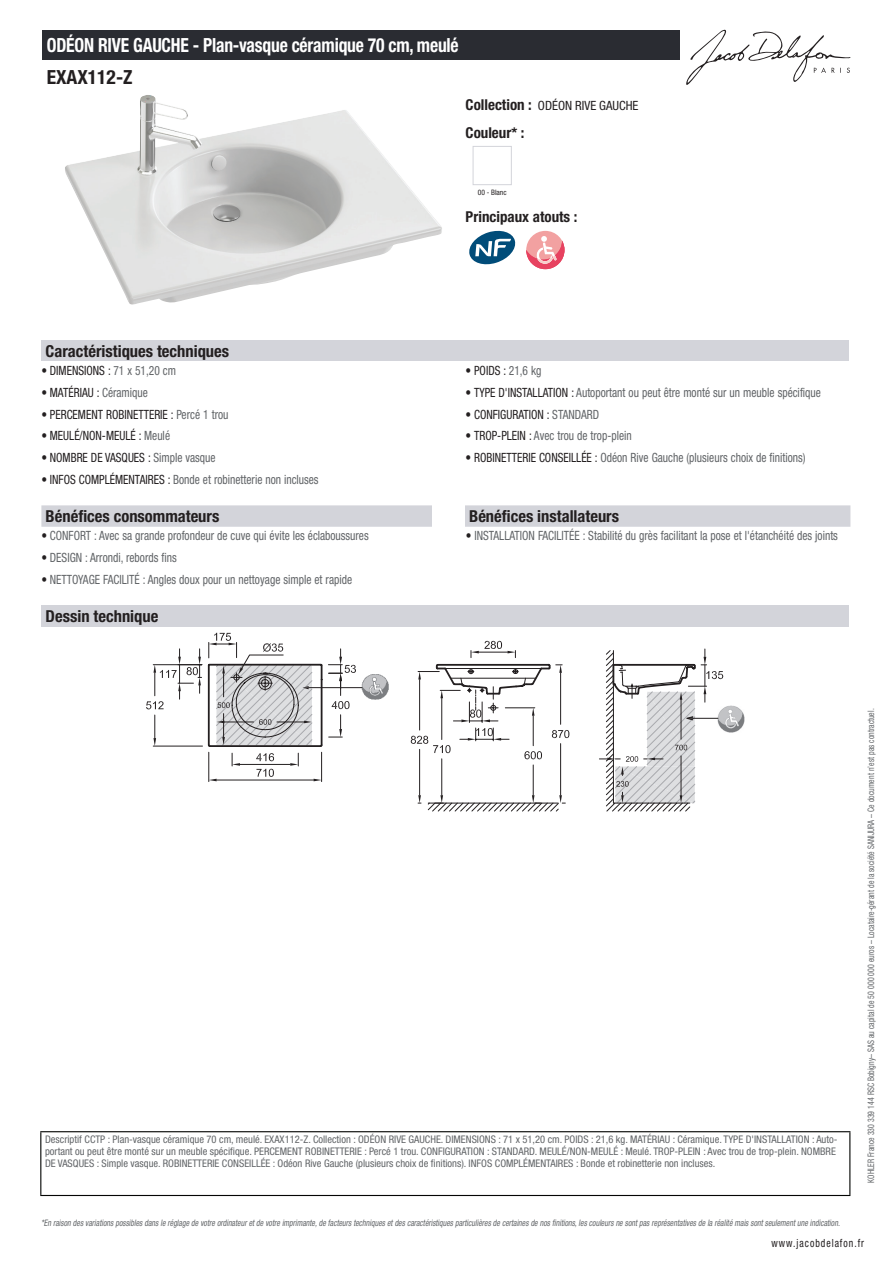
<style>
.page{position:relative;width:893px;height:1263px;background:#fff}
.page>*{position:absolute;margin:0;border:0;box-sizing:border-box;transform-origin:0 0}
.t1{font:700 condensed 19.5px "Helvetica Neue LT Std";letter-spacing:-.01em;color:#fff;scale:.9 1}
.t2{font:700 condensed 19.5px "Helvetica Neue LT Std";color:#231f20}
.t3{font:700 condensed 16.5px "Helvetica Neue LT Std";color:#231f20}
.t4{font:700 condensed 15px "Helvetica Neue LT Std";color:#231f20}
.t5{font:condensed 12.75px "Helvetica Neue LT Std";color:#626568;scale:.9 1}
.t6{font:condensed 12.75px "Helvetica Neue LT Std";color:#231f20;scale:.9 1}
.t7{font:condensed 12.75px "Helvetica Neue LT Std";color:#231f20}
.t8{font:condensed 11.25px "Helvetica Neue LT Std";letter-spacing:.1em;color:#231f20;scale:.87 1}
.t9{font:condensed 10.5px/12px "Helvetica Neue LT Std";color:#626568}
.t10{font:italic condensed 9px "Helvetica Neue LT Std";color:#626568;scale:.87 1}
.t11{font:condensed 9px "Helvetica Neue LT Std";color:#626568;scale:.87 1}
.t12{font:condensed 7.5px "Helvetica Neue LT Std";color:#231f20}
.s1{font-weight:700;font-size:15px}
.s2{color:#626568}
.s3{color:#231f20}
</style>
<div class="page">
<svg style="left:686px;top:30px;width:164px;height:55px"></svg>
<img style="left:65px;top:95px;width:377px;height:209px">
<div style="left:473px;top:146px;width:39px;height:39px;border:1px solid #d3d4da"></div>
<svg style="left:469px;top:231px;width:46px;height:33px"></svg>
<div style="left:526px;top:231px;width:38px;height:38px;background:#f2a1a1;border-radius:50%"></div>
<svg style="left:526px;top:236px;width:38px;height:33px"></svg>
<div style="left:41px;top:340px;width:808px;height:21px;background:#d3d4da"></div>
<svg style="left:41px;top:505px;width:809px;height:22px;background:#d4d5db"></svg>
<div style="left:432px;top:505px;width:33px;height:22px;background:#fff"></div>
<div style="left:41px;top:605px;width:808px;height:21px;background:#d3d4da"></div>
<hr style="left:560px;top:673px;width:1px;height:51px;background:#231f20">
<hr style="left:560px;top:744px;width:1px;height:51px;background:#231f20">
<svg style="left:552px;top:730px;width:17px;height:8px"></svg>
<hr style="left:419px;top:679px;width:1px;height:51px;background:#231f20">
<hr style="left:419px;top:749px;width:1px;height:46px;background:#231f20">
<svg style="left:418px;top:795px;width:3px;height:9px"></svg>
<hr style="left:533px;top:716px;width:1px;height:30px;background:#231f20">
<hr style="left:533px;top:765px;width:1px;height:30px;background:#231f20">
<svg style="left:524px;top:751px;width:18px;height:8px"></svg>
<hr style="left:208px;top:752px;width:1px;height:30px;background:#231f20">
<hr style="left:321px;top:752px;width:1px;height:30px;background:#231f20">
<hr style="left:441px;top:698px;width:1px;height:41px;background:#231f20">
<hr style="left:441px;top:759px;width:1px;height:36px;background:#231f20">
<svg style="left:428px;top:795px;width:137px;height:16px"></svg>
<svg style="left:411px;top:736px;width:40px;height:17px"></svg>
<svg style="left:460px;top:728px;width:49px;height:13px"></svg>
<svg style="left:418px;top:641px;width:144px;height:81px"></svg>
<img style="left:723px;top:706px;width:22px;height:26px">
<img style="left:362px;top:674px;width:27px;height:26px">
<hr style="left:309px;top:687px;width:53px;height:1px;background:#231f20">
<svg style="left:146px;top:633px;width:210px;height:148px"></svg>
<svg style="left:599px;top:649px;width:124px;height:162px"></svg>
<div style="left:43px;top:30px;width:637px;height:30px;background:#2a2c32"></div>
<hr style="left:40px;top:1131px;width:810px;height:1px;background:#040503">
<hr style="left:40px;top:1132px;width:1px;height:63px;background:#040503">
<hr style="left:849px;top:1132px;width:1px;height:63px;background:#040503">
<hr style="left:40px;top:1195px;width:810px;height:1px;background:#040503">
<h1 class="t1" style="left:47px;top:33px;width:459px">ODÉON RIVE GAUCHE - Plan-vasque céramique 70 cm, meulé</h1>
<h1 class="t2" style="left:47px;top:65px;width:87px">EXAX112-Z</h1>
<p class="t7" style="left:466px;top:98px;width:174px"><span class="s1">Collection :</span> ODÉON RIVE GAUCHE</p>
<h3 class="t4" style="left:466px;top:123px;width:60px">Couleur* :</h3>
<p class="t12" style="left:478px;top:188px;width:30px">00 - Blanc</p>
<h3 class="t4" style="left:466px;top:208px;width:113px">Principaux atouts :</h3>
<h2 class="t3" style="left:46px;top:341px;width:185px">Caractéristiques techniques</h2>
<p class="t6" style="left:41px;top:363px;width:151px">• DIMENSIONS : <span class="s2">71 x 51,20 cm</span></p>
<p class="t6" style="left:466px;top:363px;width:86px">• POIDS : <span class="s2">21,6 kg</span></p>
<p class="t6" style="left:41px;top:385px;width:120px">• MATÉRIAU : <span class="s2">Céramique</span></p>
<p class="t5" style="left:466px;top:385px;width:396px"><span class="s3">• TYPE D'INSTALLATION :</span> Autoportant ou peut être monté sur un meuble spécifique</p>
<p class="t6" style="left:41px;top:407px;width:209px">• PERCEMENT ROBINETTERIE : <span class="s2">Percé 1 trou</span></p>
<p class="t6" style="left:466px;top:407px;width:150px">• CONFIGURATION : <span class="s2">STANDARD</span></p>
<p class="t6" style="left:41px;top:428px;width:144px">• MEULÉ/NON-MEULÉ : <span class="s2">Meulé</span></p>
<p class="t5" style="left:466px;top:428px;width:186px"><span class="s3">• TROP-PLEIN :</span> Avec trou de trop-plein</p>
<p class="t6" style="left:41px;top:450px;width:195px">• NOMBRE DE VASQUES : <span class="s2">Simple vasque</span></p>
<p class="t5" style="left:466px;top:450px;width:379px"><span class="s3">• ROBINETTERIE CONSEILLÉE :</span> Odéon Rive Gauche (plusieurs choix de finitions)</p>
<p class="t5" style="left:41px;top:472px;width:310px"><span class="s3">• INFOS COMPLÉMENTAIRES :</span> Bonde et robinetterie non incluses</p>
<h2 class="t3" style="left:46px;top:506px;width:175px">Bénéfices consommateurs</h2>
<h2 class="t3" style="left:469px;top:506px;width:151px">Bénéfices installateurs</h2>
<p class="t5" style="left:41px;top:528px;width:365px"><span class="s3">•</span> CONFORT : Avec sa grande profondeur de cuve qui évite les éclaboussures</p>
<p class="t5" style="left:466px;top:528px;width:415px"><span class="s3">•</span> INSTALLATION FACILITÉE : Stabilité du grès facilitant la pose et l'étanchéité des joints</p>
<p class="t5" style="left:41px;top:550px;width:152px"><span class="s3">•</span> DESIGN : Arrondi, rebords fins</p>
<p class="t5" style="left:41px;top:572px;width:347px"><span class="s3">•</span> NETTOYAGE FACILITÉ : Angles doux pour un nettoyage simple et rapide</p>
<h2 class="t3" style="left:46px;top:606px;width:114px">Dessin technique</h2>
<p class="t9" style="left:45px;top:1134px;width:794px">Descriptif CCTP : Plan-vasque céramique 70 cm, meulé. EXAX112-Z. Collection : ODÉON RIVE GAUCHE. DIMENSIONS : 71 x 51,20 cm. POIDS : 21,6 kg. MATÉRIAU : Céramique. TYPE D'INSTALLATION : Auto&shy;portant ou peut être monté sur un meuble spécifique. PERCEMENT ROBINETTERIE : Percé 1 trou. CONFIGURATION : STANDARD. MEULÉ/NON-MEULÉ : Meulé. TROP-PLEIN : Avec trou de trop-plein. NOMBRE<br>DE VASQUES : Simple vasque. ROBINETTERIE CONSEILLÉE : Odéon Rive Gauche (plusieurs choix de finitions). INFOS COMPLÉMENTAIRES : Bonde et robinetterie non incluses.</p>
<p class="t11" style="left:866px;top:1183px;width:547px;rotate:-90deg">KOHLER France 330 339 144 RSC Bobigny– SAS au capital de 50 000 000 euros – Locataire-gérant de la société SANIJURA – Ce document n’est pas contractuel.</p>
<p class="t10" style="left:41px;top:1217px;width:922px">*En raison desvariationspossiblesdansle réglage de votre ordinateuretde votre imprimante,de facteurstechniquesetdescaractéristiquesparticulièresde certainesde nosfinitions,lescouleursne sontpasreprésentativesde la réalité maissontseulementune indication.</p>
<p class="t8" style="left:772px;top:1237px;width:108px">www.jacobdelafon.fr</p>
</div>
